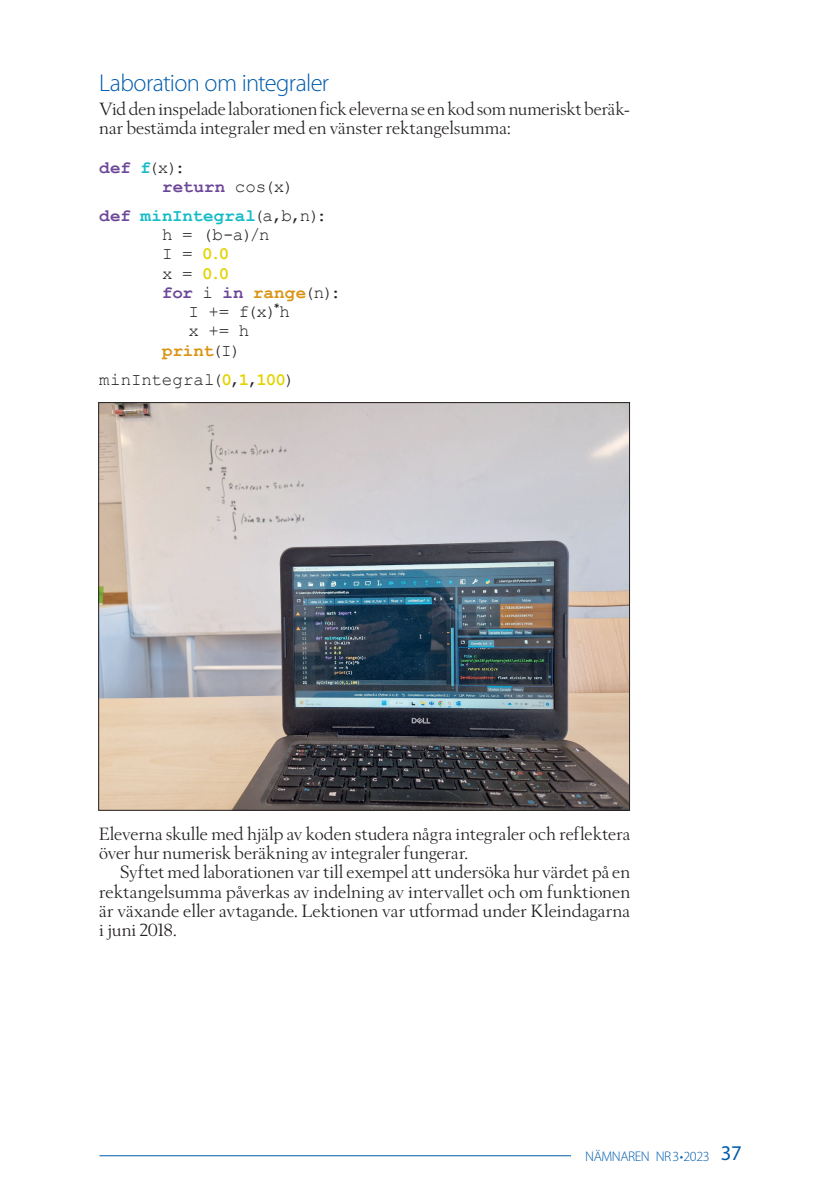
<style>
.page{position:relative;width:819px;height:1201px;background:#fff}
.page>*{position:absolute;margin:0;border:0;box-sizing:border-box;transform-origin:0 0}
.t1{font:300 24.5px "Myriad Pro";letter-spacing:-.025em;color:#015dad}
.t2{font:17.5px/19.2px "Berling Nova Display Pro";color:#231f20}
.t3{font:17.5px/19.2px "Courier New";color:#231f20}
.t4{font:700 17.5px "Courier New";letter-spacing:.005em;color:#14bcc7}
.t5{font:700 17.5px "Courier New";letter-spacing:.005em;color:#6c4799}
.t6{font:700 17.5px "Courier New";color:#e3d301}
.t7{font:700 17.5px "Courier New";letter-spacing:-.01em;color:#da9413}
.t8{font:300 14px "Myriad Pro";letter-spacing:-.03em;color:#015dad}
.s1{font-weight:700;color:#6c4799}
.s2{font-weight:700;color:#14bcc7}
.s3{color:#6c4799}
.s4{font-weight:400;color:#231f20}
.s5{color:#da9413}
.s6{font-family:"Berling Nova Text Pro"}
.s7{font-weight:700;color:#e3d301}
.s8{font-weight:400;font-size:21px}
</style>
<div class="page">
<hr style="left:99px;top:1155px;width:472px;height:1px;background:#015dad">
<img style="left:100px;top:404px;width:527px;height:404px">
<h1 class="t1" style="left:99px;top:69px;width:231px">Laboration om integraler</h1>
<p class="t2" style="left:99px;top:99px;width:532px">Vid den inspelade laborationen fick eleverna se en kod som numeriskt beräk&shy;nar bestämda integraler med en vänster rektangelsumma:</p>
<p class="t3" style="left:162px;top:157px;width:133px;text-indent:-63px"><span class="s1">def</span> <span class="s2">f</span>(x):<br><span class="s1">return</span> cos(x)</p>
<p class="t4" style="left:99px;top:205px;width:229px"><span class="s3">def</span> minIntegral<span class="s4">(a,b,n):</span></p>
<p class="t3" style="left:162px;top:224px;width:109px">h = (b-a)/n</p>
<p class="t6" style="left:162px;top:243px;width:68px"><span class="s4">I =</span> 0.0</p>
<p class="t6" style="left:162px;top:262px;width:68px"><span class="s4">x =</span> 0.0</p>
<p class="t5" style="left:162px;top:282px;width:180px">for <span class="s4">i</span> in <span class="s5">range</span><span class="s4">(n):</span></p>
<p class="t3" style="left:188px;top:301px;width:103px">I += f(x)<span class="s6">*</span>h</p>
<p class="t3" style="left:188px;top:321px;width:62px">x += h</p>
<p class="t7" style="left:162px;top:339px;width:80px">print<span class="s4">(I)</span></p>
<p class="t3" style="left:99px;top:369px;width:197px">minIntegral(<span class="s7">0</span>,<span class="s7">1</span>,<span class="s7">100</span>)</p>
<p class="t2" style="left:99px;top:823px;width:532px">Eleverna skulle med hjälp av koden studera några integraler och reflektera över hur numerisk beräkning av integraler fungerar.</p>
<p class="t2" style="left:99px;top:862px;width:532px;text-align:justify;text-indent:21px">Syftet med laborationen var till exempel att undersöka hur värdet på en rektangelsumma påverkas av indelning av intervallet och om funktionen är växande eller avtagande. Lektionen var utformad under Kleindagarna i juni 2018.</p>
<p class="t8" style="left:585px;top:1148px;width:158px">NÄMNAREN NR3•2023 <span class="s8">37</span></p>
</div>
